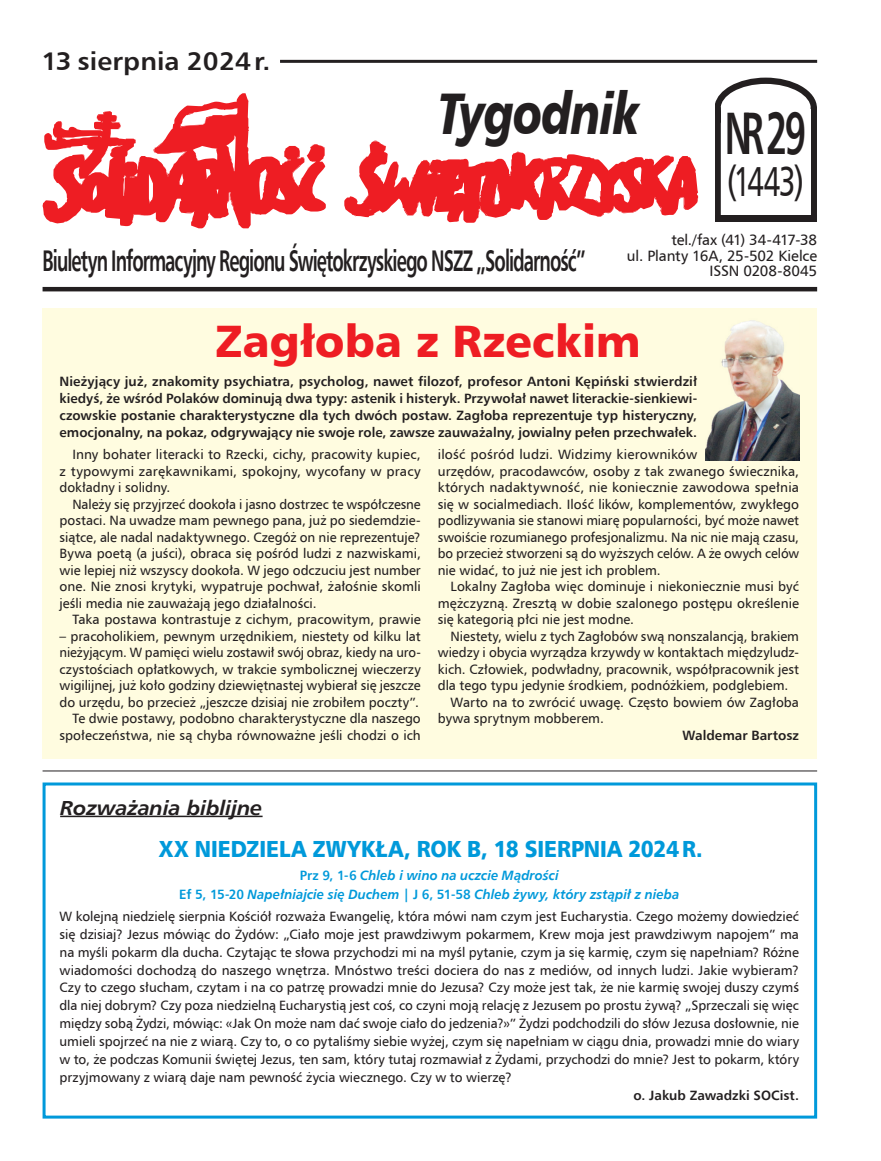
<style>
.page{position:relative;width:881px;height:1161px;background:#fff}
.page>*{position:absolute;margin:0;border:0;box-sizing:border-box;transform-origin:0 0}
.t1{font:700 60px "Humnst 777 EU";color:#231f20;scale:.61 1}
.t2{font:58.8px "Humanist 777 BT Black Italic B";letter-spacing:-.035em;color:#231f20;scale:.76 1}
.t3{font:45px "Humanist 777 BT Black B";letter-spacing:-.005em;color:#ee1d23}
.t4{font:42px "Humnst 777 EU";color:#231f20;scale:.76 1}
.t5{font:700 29.85px "Humnst 777 EU";letter-spacing:-.05em;color:#231f20;scale:.61 1}
.t6{font:700 25.5px "Humnst 777 EU";letter-spacing:.005em;color:#231f20;scale:1.05 1}
.t7{font:23.1px "Humanist 777 BT Black B";letter-spacing:-.005em;color:#0099da;scale:.92 1}
.t8{font:italic 700 20.4px "Humnst 777 EU";letter-spacing:-.015em;color:#231f20;scale:1.06 1}
.t9{font:15px/15.6px "Humnst 777 EU";letter-spacing:-.01em;color:#231f20;text-align:right}
.t10{font:13.5px/16.5px "Humnst 777 EU";color:#231f20;text-align:justify}
.t11{font:700 13.5px/17.1px "Humnst 777 EU";color:#231f20;text-align:justify}
.t12{font:italic 700 13.5px/19.5px "Humnst 777 EU";color:#0099da;text-align:center;scale:.96 1}
.s1{font-style:normal}
</style>
<div class="page">
<hr style="left:43px;top:287px;width:773px;height:4px;background:#231f20">
<hr style="left:280px;top:60px;width:536px;height:3px;background:#231f20">
<svg style="left:715px;top:78px;width:101px;height:138px"></svg>
<div style="left:720px;top:110px;width:90px;height:107px;background:#fff"></div>
<svg style="left:43px;top:93px;width:283px;height:135px"></svg>
<svg style="left:344px;top:140px;width:353px;height:83px"></svg>
<div style="left:714px;top:216px;width:102px;height:6px;background:#231f20"></div>
<hr style="left:43px;top:770px;width:773px;height:1px;background:#231f20">
<div style="left:43px;top:782px;width:773px;height:336px;border:3px solid #0099da"></div>
<div style="left:43px;top:308px;width:773px;height:451px;background:#fffce0"></div>
<img style="left:705px;top:320px;width:93px;height:140px">
<hr style="left:60px;top:815px;width:202px;height:2px;background:#231f20">
<h3 class="t6" style="left:41px;top:45px;width:219px">13 sierpnia 2024 r.</h3>
<h2 class="t2" style="left:437px;top:75px;width:267px">Tygodnik</h2>
<h1 class="t1" style="left:724px;top:95px;width:135px">NR29</h1>
<h3 class="t4" style="left:726px;top:156px;width:103px">(1443)</h3>
<h3 class="t5" style="left:43px;top:241px;width:891px">Biuletyn Informacyjny Regionu Świętokrzyskiego NSZZ „Solidarność”</h3>
<p class="t9" style="left:626px;top:232px;width:192px">tel./fax (41) 34-417-38<br>ul. Planty 16A, 25-502 Kielce<br>ISSN 0208-8045</p>
<h3 class="t3" style="left:215px;top:312px;width:427px">Zagłoba z Rzeckim</h3>
<p class="t11" style="left:60px;top:372px;width:638px">Nieżyjący już, znakomity psychiatra, psycholog, nawet filozof, profesor Antoni Kępiński stwierdził kiedyś, że wśród Polaków dominują dwa typy: astenik i histeryk. Przywołał nawet literackie-sienkiewi&shy;czowskie postanie charakterystyczne dla tych dwóch postaw. Zagłoba reprezentuje typ histeryczny, emocjonalny, na pokaz, odgrywający nie swoje role, zawsze zauważalny, jowialny pełen przechwałek.</p>
<p class="t10" style="left:60px;top:446px;width:362px;text-indent:13px">Inny bohater literacki to Rzecki, cichy, pracowity kupiec, z typowymi zarękawnikami, spokojny, wycofany w pracy dokładny i solidny.</p>
<p class="t10" style="left:60px;top:495px;width:362px;text-indent:13px">Należy się przyjrzeć dookoła i jasno dostrzec te współczesne postaci. Na uwadze mam pewnego pana, już po siedemdzie&shy;siątce, ale nadal nadaktywnego. Czegóż on nie reprezentuje?<br>Bywa poetą (a juści), obraca się pośród ludzi z nazwiskami, wie lepiej niż wszyscy dookoła. W jego odczuciu jest number one. Nie znosi krytyki, wypatruje pochwał, żałośnie skomli jeśli media nie zauważają jego działalności.</p>
<p class="t10" style="left:72px;top:611px;width:350px">Taka postawa kontrastuje z cichym, pracowitym, prawie</p>
<p class="t10" style="left:60px;top:627px;width:362px;text-align:right">– pracoholikiem, pewnym urzędnikiem, niestety od kilku lat nieżyjącym. W pamięci wielu zostawił swój obraz, kiedy na uro&shy;czystościach opłatkowych, w trakcie symbolicznej wieczerzy wigilijnej, już koło godziny dziewiętnastej wybierał się jeszcze do urzędu, bo przecież „jeszcze dzisiaj nie zrobiłem poczty”.<br>Te dwie postawy, podobno charakterystyczne dla naszego społeczeństwa, nie są chyba równoważne jeśli chodzi o ich</p>
<p class="t10" style="left:437px;top:446px;width:362px;text-align:left">ilość pośród ludzi. Widzimy kierowników<br>urzędów, pracodawców, osoby z tak zwanego świecznika, których nadaktywność, nie koniecznie zawodowa spełnia się w socialmediach. Ilość lików, komplementów, zwykłego podlizywania sie stanowi miarę popularności, być może nawet swoiście rozumianego profesjonalizmu. Na nic nie mają czasu, bo przecież stworzeni są do wyższych celów. A że owych celów nie widać, to już nie jest ich problem.</p>
<p class="t10" style="left:437px;top:578px;width:362px;text-indent:13px">Lokalny Zagłoba więc dominuje i niekoniecznie musi być mężczyzną. Zresztą w dobie szalonego postępu określenie się kategorią płci nie jest modne.</p>
<p class="t10" style="left:450px;top:627px;width:350px">Niestety, wielu z tych Zagłobów swą nonszalancją, brakiem</p>
<p class="t10" style="left:437px;top:644px;width:362px">wiedzy i obycia wyrządza krzywdy w kontaktach międzyludz-</p>
<p class="t10" style="left:437px;top:660px;width:362px">kich. Człowiek, podwładny, pracownik, współpracownik jest</p>
<p class="t10" style="left:437px;top:677px;width:352px">dla tego typu jedynie środkiem, podnóżkiem, podglebiem.</p>
<p class="t10" style="left:450px;top:693px;width:350px">Warto na to zwrócić uwagę. Często bowiem ów Zagłoba</p>
<p class="t10" style="left:437px;top:710px;width:167px">bywa sprytnym mobberem.</p>
<p class="t11" style="left:682px;top:726px;width:118px">Waldemar Bartosz</p>
<h3 class="t8" style="left:60px;top:795px;width:192px">Rozważania biblijne</h3>
<h3 class="t7" style="left:159px;top:834px;width:592px">XX NIEDZIELA ZWYKŁA, ROK B, 18 SIERPNIA 2024R.</h3>
<p class="t12" style="left:179px;top:865px;width:522px"><span class="s1">Prz 9, 1-6</span> Chleb i wino na uczcie Mądrości<br><span class="s1">Ef 5, 15-20</span> Napełniajcie się Duchem | <span class="s1">J 6, 51-58</span> Chleb żywy, który zstąpił z nieba</p>
<p class="t10" style="left:60px;top:907px;width:740px;line-height:17.9px">W kolejną niedzielę sierpnia Kościół rozważa Ewangelię, która mówi nam czym jest Eucharystia. Czego możemy dowiedzieć się dzisiaj? Jezus mówiąc do Żydów: „Ciało moje jest prawdziwym pokarmem, Krew moja jest prawdziwym napojem” ma na myśli pokarm dla ducha. Czytając te słowa przychodzi mi na myśl pytanie, czym ja się karmię, czym się napełniam? Różne wiadomości dochodzą do naszego wnętrza. Mnóstwo treści dociera do nas z mediów, od innych ludzi. Jakie wybieram?<br>Czy to czego słucham, czytam i na co patrzę prowadzi mnie do Jezusa? Czy może jest tak, że nie karmię swojej duszy czymś dla niej dobrym? Czy poza niedzielną Eucharystią jest coś, co czyni moją relację z Jezusem po prostu żywą? „Sprzeczali się więc między sobą Żydzi, mówiąc: «Jak On może nam dać swoje ciało do jedzenia?»” Żydzi podchodzili do słów Jezusa dosłownie, nie umieli spojrzeć na nie z wiarą. Czy to, o co pytaliśmy siebie wyżej, czym się napełniam w ciągu dnia, prowadzi mnie do wiary w to, że podczas Komunii świętej Jezus, ten sam, który tutaj rozmawiał z Żydami, przychodzi do mnie? Jest to pokarm, który przyjmowany z wiarą daje nam pewność życia wiecznego. Czy w to wierzę?</p>
<p class="t11" style="left:633px;top:1086px;width:167px">o. Jakub Zawadzki SOCist.</p>
</div>
